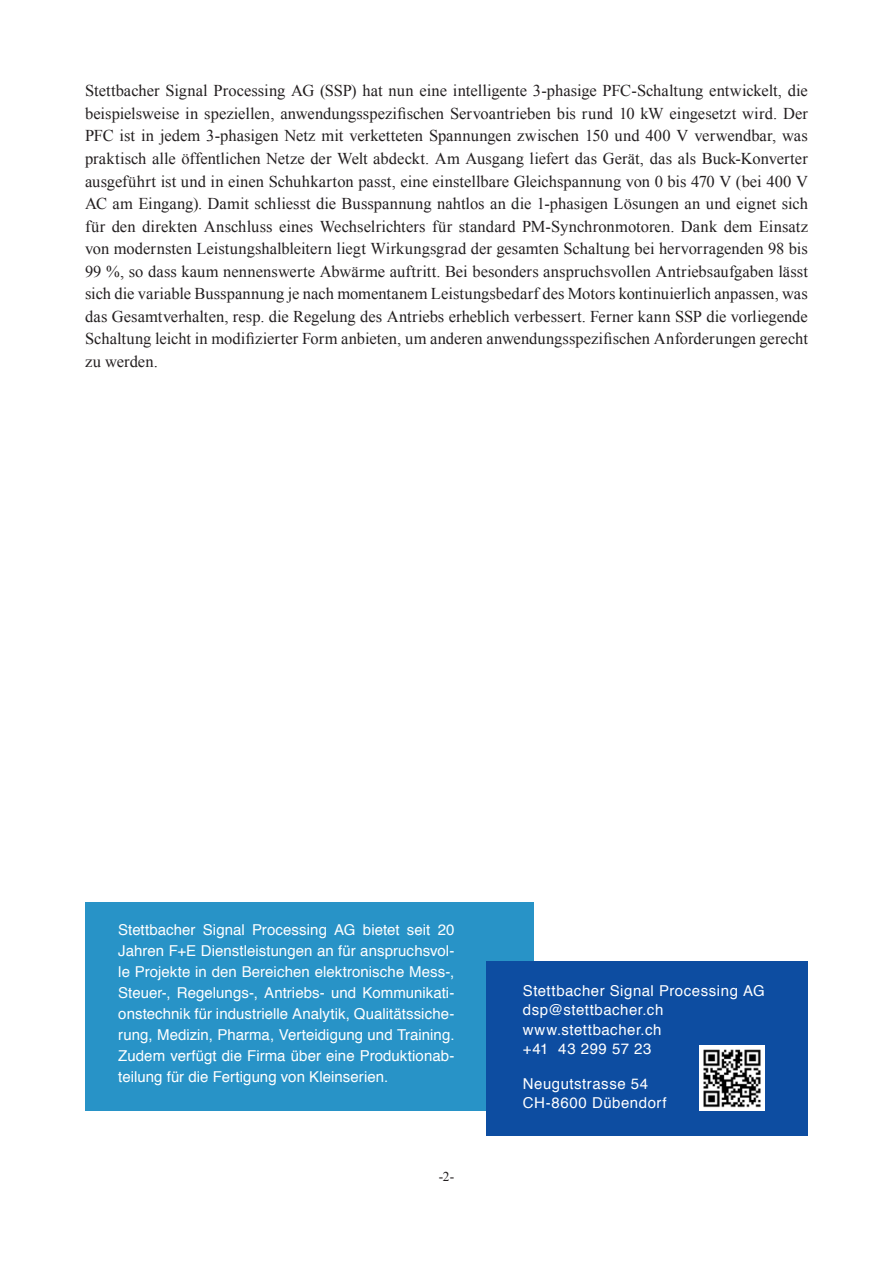
<style>
.page{position:relative;width:893px;height:1263px;background:#fff}
.page>*{position:absolute;margin:0;border:0;box-sizing:border-box;transform-origin:0 0}
.t1{font:16.5px/22.5px "Times New Roman";color:#231f20;text-align:justify}
.t2{font:15px/21px "Helvetica";letter-spacing:.03em;color:#fff}
.Text{font:13.5px "Times New Roman";color:#231f20}
</style>
<div class="page">
<div style="left:85px;top:902px;width:449px;height:208px;background:#2893c7"></div>
<div style="left:487px;top:961px;width:321px;height:174px;background:#0d4da1"></div>
<img style="left:699px;top:1045px;width:65px;height:65px">
<p class="t1" style="left:85px;top:79px;width:724px">Stettbacher Signal Processing AG (SSP) hat nun eine intelligente 3-phasige PFC-Schaltung entwickelt, die beispielsweise in speziellen, anwendungsspezifischen Servoantrieben bis rund 10 kW eingesetzt wird. Der PFC ist in jedem 3-phasigen Netz mit verketteten Spannungen zwischen 150 und 400 V verwendbar, was praktisch alle öffentlichen Netze der Welt abdeckt. Am Ausgang liefert das Gerät, das als Buck-Konverter ausgeführt ist und in einen Schuhkarton passt, eine einstellbare Gleichspannung von 0 bis 470 V (bei 400 V AC am Eingang). Damit schliesst die Busspannung nahtlos an die 1-phasigen Lösungen an und eignet sich für den direkten Anschluss eines Wechselrichters für standard PM-Synchronmotoren. Dank dem Einsatz von modernsten Leistungshalbleitern liegt Wirkungsgrad der gesamten Schaltung bei hervorragenden 98 bis 99 %, so dass kaum nennenswerte Abwärme auftritt. Bei besonders anspruchsvollen Antriebsaufgaben lässt sich die variable Busspannung je nach momentanem Leistungsbedarf des Motors kontinuierlich anpassen, was das Gesamtverhalten, resp. die Regelung des Antriebs erheblich verbessert. Ferner kann SSP die vorliegende Schaltung leicht in modifizierter Form anbieten, um anderen anwendungsspezifischen Anforderungen gerecht zu werden.</p>
<p class="t2" style="left:118px;top:920px;width:338px;text-align:justify">Stettbacher Signal Processing AG bietet seit 20<br>Jahren F+E Dienstleistungen an für anspruchsvol&shy;le Projekte in den Bereichen elektronische Mess-, Steuer-, Regelungs-, Antriebs- und Kommunikati&shy;onstechnik für industrielle Analytik, Qualitätssiche&shy;rung, Medizin, Pharma, Verteidigung und Training.<br>Zudem verfügt die Firma über eine Produktionab&shy;teilung für die Fertigung von Kleinserien.</p>
<p class="Text" style="left:439px;top:1167px;width:17px">-2-</p>
<p class="t2" style="left:523px;top:981px;width:243px;line-height:19.5px">Stettbacher Signal Processing AG dsp@stettbacher.ch www.stettbacher.ch<br>+41 43 299 57 23</p>
<p class="t2" style="left:523px;top:1074px;width:145px;line-height:19.5px">Neugutstrasse 54<br>CH-8600 Dübendorf</p>
</div>
